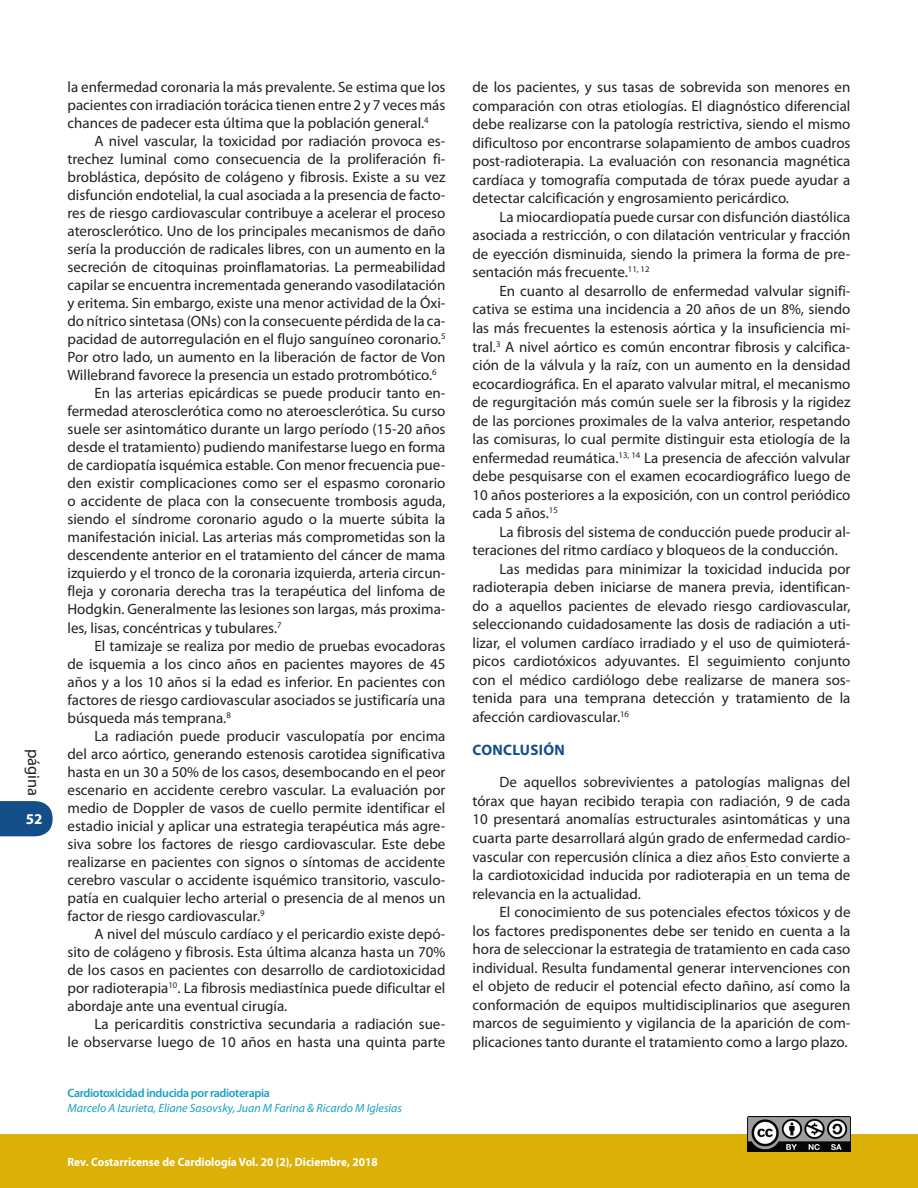
<style>
.page{position:relative;width:918px;height:1188px;background:#fff}
.page>*{position:absolute;margin:0;border:0;box-sizing:border-box;transform-origin:0 0}
.t1{font:16.5px "Myriad Pro";color:#231f20}
._10-Subtítulo_1{font:700 15.15px "Myriad Pro";letter-spacing:.02em;color:#134e89}
._00-Texto_Normal{font:15px/18px "Myriad Pro";color:#231f20;text-align:justify}
.t2{font:700 15px "Myriad Pro";color:#fff}
._08_1-Pie_de_página{font:600 12.15px "Myriad Pro";letter-spacing:-.03em;color:#18a1c1}
._09_1-Pie_de_página{font:italic 12px "Myriad Pro";color:#18a1c1}
.t3{font:700 12px "Myriad Pro";color:#fff;scale:.95 1}
</style>
<div class="page">
<svg style="left:0;top:801px;width:53px;height:36px;background:#285d93"></svg>
<div style="left:0;top:1134px;width:917px;height:54px;background:#dbb108"></div>
<img style="left:748px;top:1116px;width:102px;height:36px">
<p class="t1" style="left:44px;top:749px;width:49px;rotate:90deg">página</p>
<p class="t2" style="left:26px;top:810px;width:18px">52</p>
<p class="_00-Texto_Normal" style="left:68px;top:78px;width:380px">la enfermedad coronaria la más prevalente. Se estima que los pacientes con irradiación torácica tienen entre 2 y 7 veces más chances de padecer esta última que la población general.<sup>4</sup></p>
<p class="_00-Texto_Normal" style="left:68px;top:132px;width:380px;text-indent:27px">A nivel vascular, la toxicidad por radiación provoca es&shy;trechez luminal como consecuencia de la proliferación fi&shy;broblástica, depósito de colágeno y fibrosis. Existe a su vez disfunción endotelial, la cual asociada a la presencia de facto&shy;res de riesgo cardiovascular contribuye a acelerar el proceso aterosclerótico. Uno de los principales mecanismos de daño sería la producción de radicales libres, con un aumento en la secreción de citoquinas proinflamatorias. La permeabilidad capilar se encuentra incrementada generando vasodilatación y eritema. Sin embargo, existe una menor actividad de la Óxi&shy;do nítrico sintetasa (ONs) con la consecuente pérdida de la ca&shy;pacidad de autorregulación en el flujo sanguíneo coronario.<sup>5<br></sup>Por otro lado, un aumento en la liberación de factor de Von Willebrand favorece la presencia un estado protrombótico.<sup>6</sup></p>
<p class="_00-Texto_Normal" style="left:68px;top:384px;width:380px;text-indent:27px">En las arterias epicárdicas se puede producir tanto en&shy;fermedad aterosclerótica como no ateroesclerótica. Su curso suele ser asintomático durante un largo período (15-20 años desde el tratamiento) pudiendo manifestarse luego en forma de cardiopatía isquémica estable. Con menor frecuencia pue&shy;den existir complicaciones como ser el espasmo coronario o accidente de placa con la consecuente trombosis aguda, siendo el síndrome coronario agudo o la muerte súbita la manifestación inicial. Las arterias más comprometidas son la descendente anterior en el tratamiento del cáncer de mama izquierdo y el tronco de la coronaria izquierda, arteria circun&shy;fleja y coronaria derecha tras la terapéutica del linfoma de Hodgkin. Generalmente las lesiones son largas, más proxima&shy;les, lisas, concéntricas y tubulares.<sup>7</sup></p>
<p class="_00-Texto_Normal" style="left:68px;top:636px;width:380px;text-indent:27px">El tamizaje se realiza por medio de pruebas evocadoras de isquemia a los cinco años en pacientes mayores de 45 años y a los 10 años si la edad es inferior. En pacientes con factores de riesgo cardiovascular asociados se justificaría una búsqueda más temprana.<sup>8</sup></p>
<p class="_00-Texto_Normal" style="left:68px;top:726px;width:380px;text-indent:27px">La radiación puede producir vasculopatía por encima del arco aórtico, generando estenosis carotidea significativa hasta en un 30 a 50% de los casos, desembocando en el peor escenario en accidente cerebro vascular. La evaluación por medio de Doppler de vasos de cuello permite identificar el estadio inicial y aplicar una estrategia terapéutica más agre&shy;siva sobre los factores de riesgo cardiovascular. Este debe realizarse en pacientes con signos o síntomas de accidente cerebro vascular o accidente isquémico transitorio, vasculo&shy;patía en cualquier lecho arterial o presencia de al menos un factor de riesgo cardiovascular.<sup>9</sup></p>
<p class="_00-Texto_Normal" style="left:68px;top:924px;width:380px;text-indent:27px">A nivel del músculo cardíaco y el pericardio existe depó&shy;sito de colágeno y fibrosis. Esta última alcanza hasta un 70% de los casos en pacientes con desarrollo de cardiotoxicidad por radioterapia<sup>10</sup>. La fibrosis mediastínica puede dificultar el abordaje ante una eventual cirugía.</p>
<p class="_00-Texto_Normal" style="left:68px;top:1014px;width:380px;text-align:right">La pericarditis constrictiva secundaria a radiación sue-<br>le observarse luego de 10 años en hasta una quinta parte</p>
<p class="_08_1-Pie_de_página" style="left:68px;top:1085px;width:204px">Cardiotoxicidad inducida por radioterapia</p>
<p class="_09_1-Pie_de_página" style="left:68px;top:1101px;width:336px">Marcelo A Izurieta, Eliane Sasovsky, Juan M Farina &amp; Ricardo M Iglesias</p>
<p class="t3" style="left:68px;top:1154px;width:328px">Rev. Costarricense de Cardiología Vol. 20 (2), Diciembre, 2018</p>
<p class="_00-Texto_Normal" style="left:472px;top:78px;width:380px;line-height:18.5px">de los pacientes, y sus tasas de sobrevida son menores en comparación con otras etiologías. El diagnóstico diferencial debe realizarse con la patología restrictiva, siendo el mismo dificultoso por encontrarse solapamiento de ambos cuadros post-radioterapia. La evaluación con resonancia magnética cardíaca y tomografía computada de tórax puede ayudar a detectar calcificación y engrosamiento pericárdico.</p>
<p class="_00-Texto_Normal" style="left:472px;top:207px;width:380px;line-height:18.5px;text-indent:27px">La miocardiopatía puede cursar con disfunción diastólica asociada a restricción, o con dilatación ventricular y fracción de eyección disminuida, siendo la primera la forma de pre&shy;sentación más frecuente.<sup>11,</sup> <sup>12</sup></p>
<p class="_00-Texto_Normal" style="left:472px;top:281px;width:380px;line-height:18.5px;text-indent:27px">En cuanto al desarrollo de enfermedad valvular signifi&shy;cativa se estima una incidencia a 20 años de un 8%, siendo las más frecuentes la estenosis aórtica y la insuficiencia mi&shy;tral.<sup>3</sup> A nivel aórtico es común encontrar fibrosis y calcifica&shy;ción de la válvula y la raíz, con un aumento en la densidad ecocardiográfica. En el aparato valvular mitral, el mecanismo de regurgitación más común suele ser la fibrosis y la rigidez de las porciones proximales de la valva anterior, respetando las comisuras, lo cual permite distinguir esta etiología de la enfermedad reumática.<sup>13,</sup> <sup>14</sup> La presencia de afección valvular debe pesquisarse con el examen ecocardiográfico luego de 10 años posteriores a la exposición, con un control periódico cada 5 años.<sup>15</sup></p>
<p class="_00-Texto_Normal" style="left:472px;top:522px;width:380px;line-height:18.5px;text-indent:27px">La fibrosis del sistema de conducción puede producir al&shy;teraciones del ritmo cardíaco y bloqueos de la conducción.</p>
<p class="_00-Texto_Normal" style="left:472px;top:559px;width:380px;line-height:18.5px;text-indent:27px">Las medidas para minimizar la toxicidad inducida por radioterapia deben iniciarse de manera previa, identifican&shy;do a aquellos pacientes de elevado riesgo cardiovascular, seleccionando cuidadosamente las dosis de radiación a uti&shy;lizar, el volumen cardíaco irradiado y el uso de quimioterá&shy;picos cardiotóxicos adyuvantes. El seguimiento conjunto con el médico cardiólogo debe realizarse de manera sos&shy;tenida para una temprana detección y tratamiento de la afección cardiovascular.<sup>16</sup></p>
<p class="_10-Subtítulo_1" style="left:473px;top:740px;width:94px">CONCLUSIÓN</p>
<p class="_00-Texto_Normal" style="left:472px;top:773px;width:380px;line-height:18.5px;text-indent:27px">De aquellos sobrevivientes a patologías malignas del tórax que hayan recibido terapia con radiación, 9 de cada 10 presentará anomalías estructurales asintomáticas y una cuarta parte desarrollará algún grado de enfermedad cardio&shy;vascular con repercusión clínica a diez años<sub>.</sub> Esto convierte a la cardiotoxicidad inducida por radioterapia en un tema de relevancia en la actualidad.</p>
<p class="_00-Texto_Normal" style="left:472px;top:903px;width:380px;line-height:18.5px;text-indent:27px">El conocimiento de sus potenciales efectos tóxicos y de los factores predisponentes debe ser tenido en cuenta a la hora de seleccionar la estrategia de tratamiento en cada caso individual. Resulta fundamental generar intervenciones con el objeto de reducir el potencial efecto dañino, así como la conformación de equipos multidisciplinarios que aseguren marcos de seguimiento y vigilancia de la aparición de com&shy;plicaciones tanto durante el tratamiento como a largo plazo.</p>
</div>
